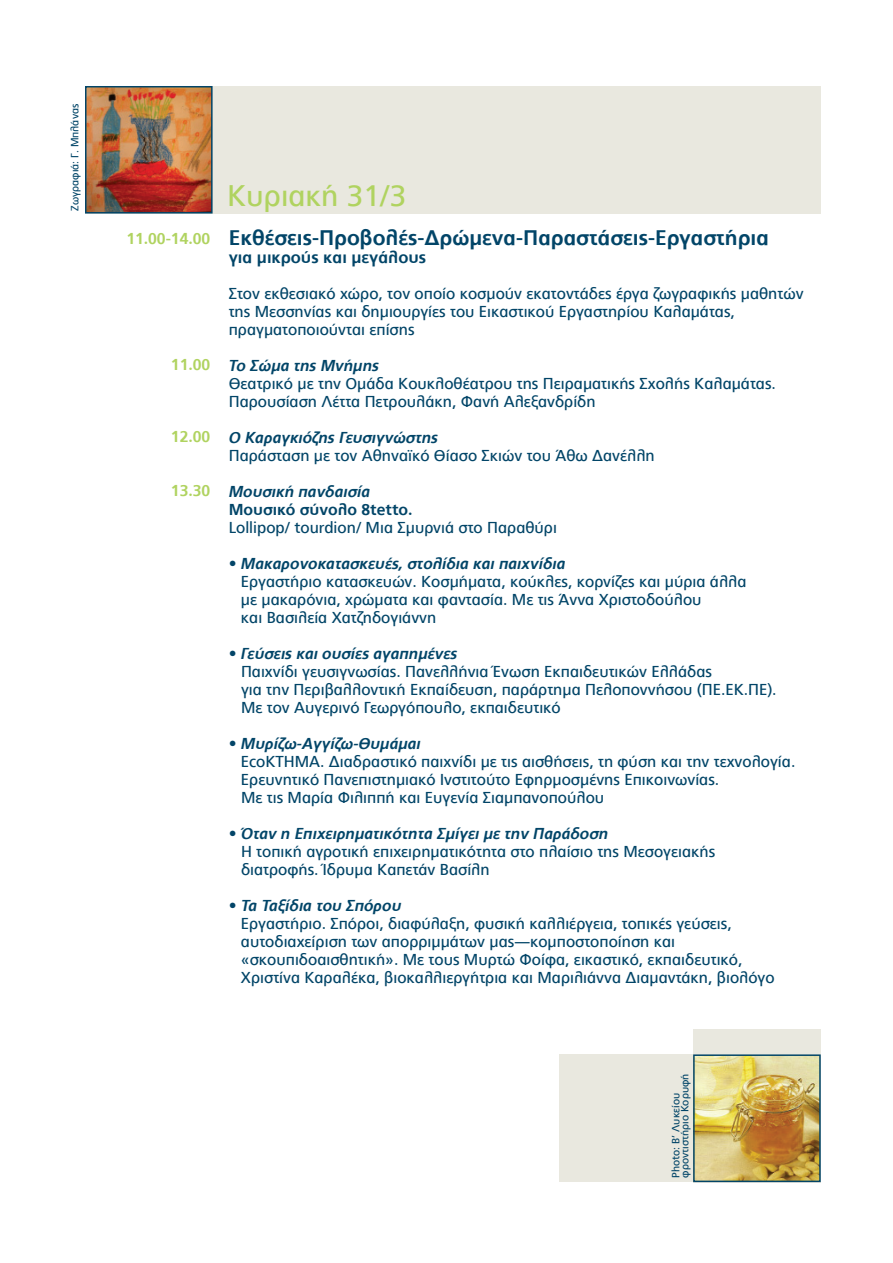
<style>
.page{position:relative;width:893px;height:1263px;background:#fff}
.page>*{position:absolute;margin:0;border:0;box-sizing:border-box;transform-origin:0 0}
.t1{font:29.7px "PF Catalog";color:#b0d360}
.t2{font:700 21px "PF Catalog";color:#024568}
.t3{font:700 16.5px "PF Catalog";color:#024568}
.t4{font:15.75px/18px "PF Catalog";color:#024568}
.t5{font:italic 700 15.75px "PF Catalog";color:#024568}
.t6{font:700 15.75px "PF Catalog";color:#b0d360}
.t7{font:700 15.75px "PF Catalog";color:#024568}
.t8{font:10.5px/9px "PF Catalog";color:#024568}
.s1{font-weight:700;font-style:italic}
</style>
<div class="page">
<div style="left:559px;top:1055px;width:262px;height:127px;background:#e9e8df"></div>
<div style="left:85px;top:86px;width:736px;height:128px;background:#e9e8df"></div>
<img style="left:88px;top:89px;width:122px;height:122px">
<div style="left:85px;top:86px;width:128px;height:128px;border:2px solid #024568"></div>
<div style="left:693px;top:1029px;width:128px;height:153px;background:#e9e8df"></div>
<img style="left:696px;top:1057px;width:122px;height:122px">
<div style="left:693px;top:1054px;width:128px;height:128px;border:2px solid #024568"></div>
<p class="t8" style="left:70px;top:211px;width:109px;rotate:-90deg">Ζωγραφιά: Γ. Μπλάνας</p>
<p class="t6" style="left:126px;top:229px;width:85px">11.00-14.00</p>
<p class="t6" style="left:171px;top:355px;width:41px">11.00</p>
<p class="t6" style="left:171px;top:427px;width:41px">12.00</p>
<p class="t6" style="left:171px;top:481px;width:41px">13.30</p>
<h1 class="t1" style="left:227px;top:178px;width:180px">Κυριακή 31/3</h1>
<h2 class="t2" style="left:229px;top:226px;width:542px">Εκθέσεις-Προβολές-Δρώμενα-Παραστάσεις-Εργαστήρια</h2>
<p class="t3" style="left:229px;top:248px;width:199px">για μικρούς και μεγάλους</p>
<p class="t4" style="left:229px;top:285px;width:576px">Στον εκθεσιακό χώρο, τον οποίο κοσμούν εκατοντάδες έργα ζωγραφικής μαθητών της Μεσσηνίας και δημιουργίες του Εικαστικού Εργαστηρίου Καλαμάτας, πραγματοποιούνται επίσης</p>
<p class="t5" style="left:229px;top:357px;width:152px">Το Σώμα της Μνήμης</p>
<p class="t4" style="left:229px;top:375px;width:549px">Θεατρικό με την Ομάδα Κουκλοθέατρου της Πειραματικής Σχολής Καλαμάτας.<br>Παρουσίαση Λέττα Πετρουλάκη, Φανή Αλεξανδρίδη</p>
<p class="t5" style="left:229px;top:429px;width:211px">Ο Καραγκιόζης Γευσιγνώστης</p>
<p class="t4" style="left:229px;top:447px;width:428px">Παράσταση με τον Αθηναϊκό Θίασο Σκιών του Άθω Δανέλλη</p>
<p class="t5" style="left:229px;top:483px;width:143px">Μουσική πανδαισία</p>
<p class="t7" style="left:229px;top:501px;width:185px">Μουσικό σύνολο 8tetto.</p>
<p class="t4" style="left:229px;top:519px;width:330px">Lollipop/ tourdion/ Μια Σμυρνιά στο Παραθύρι</p>
<p class="t4" style="left:241px;top:555px;width:507px;text-indent:-12px">• <span class="s1">Μακαρονοκατασκευές, στολίδια και παιχνίδια<br></span>Εργαστήριο κατασκευών. Κοσμήματα, κούκλες, κορνίζες και μύρια άλλα με μακαρόνια, χρώματα και φαντασία. Με τις Άννα Χριστοδούλου<br>και Βασιλεία Χατζηδογιάννη</p>
<p class="t4" style="left:241px;top:645px;width:537px;text-indent:-12px">• <span class="s1">Γεύσεις και ουσίες αγαπημένες<br></span>Παιχνίδι γευσιγνωσίας. Πανελλήνια Ένωση Εκπαιδευτικών Ελλάδας<br>για την Περιβαλλοντική Εκπαίδευση, παράρτημα Πελοποννήσου (ΠΕ.ΕΚ.ΠΕ).<br>Με τον Αυγερινό Γεωργόπουλο, εκπαιδευτικό</p>
<p class="t4" style="left:241px;top:735px;width:556px;text-indent:-12px">• <span class="s1">Μυρίζω-Αγγίζω-Θυμάμαι<br></span>EcoΚTHMA. Διαδραστικό παιχνίδι με τις αισθήσεις, τη φύση και την τεχνολογία.<br>Ερευνητικό Πανεπιστημιακό Ινστιτούτο Εφηρμοσμένης Επικοινωνίας.<br>Με τις Μαρία Φιλιππή και Ευγενία Σιαμπανοπούλου</p>
<p class="t4" style="left:241px;top:825px;width:476px;text-indent:-12px">• <span class="s1">Όταν η Επιχειρηματικότητα Σμίγει με την Παράδοση<br></span>Η τοπική αγροτική επιχειρηματικότητα στο πλαίσιο της Μεσογειακής διατροφής. Ίδρυμα Καπετάν Βασίλη</p>
<p class="t4" style="left:241px;top:897px;width:535px;text-indent:-12px">• <span class="s1">Τα Ταξίδια του Σπόρου<br></span>Εργαστήριο. Σπόροι, διαφύλαξη, φυσική καλλιέργεια, τοπικές γεύσεις, αυτοδιαχείριση των απορριμμάτων μας—κομποστοποίηση και «σκουπιδοαισθητική». Με τους Μυρτώ Φοίφα, εικαστικό, εκπαιδευτικό, Χριστίνα Καραλέκα, βιοκαλλιεργήτρια και Μαριλιάννα Διαμαντάκη, βιολόγο</p>
<p class="t8" style="left:671px;top:1178px;width:106px;rotate:-90deg">Photo: Β’ Λυκείου φροντιστήριο Κορυφή</p>
</div>
